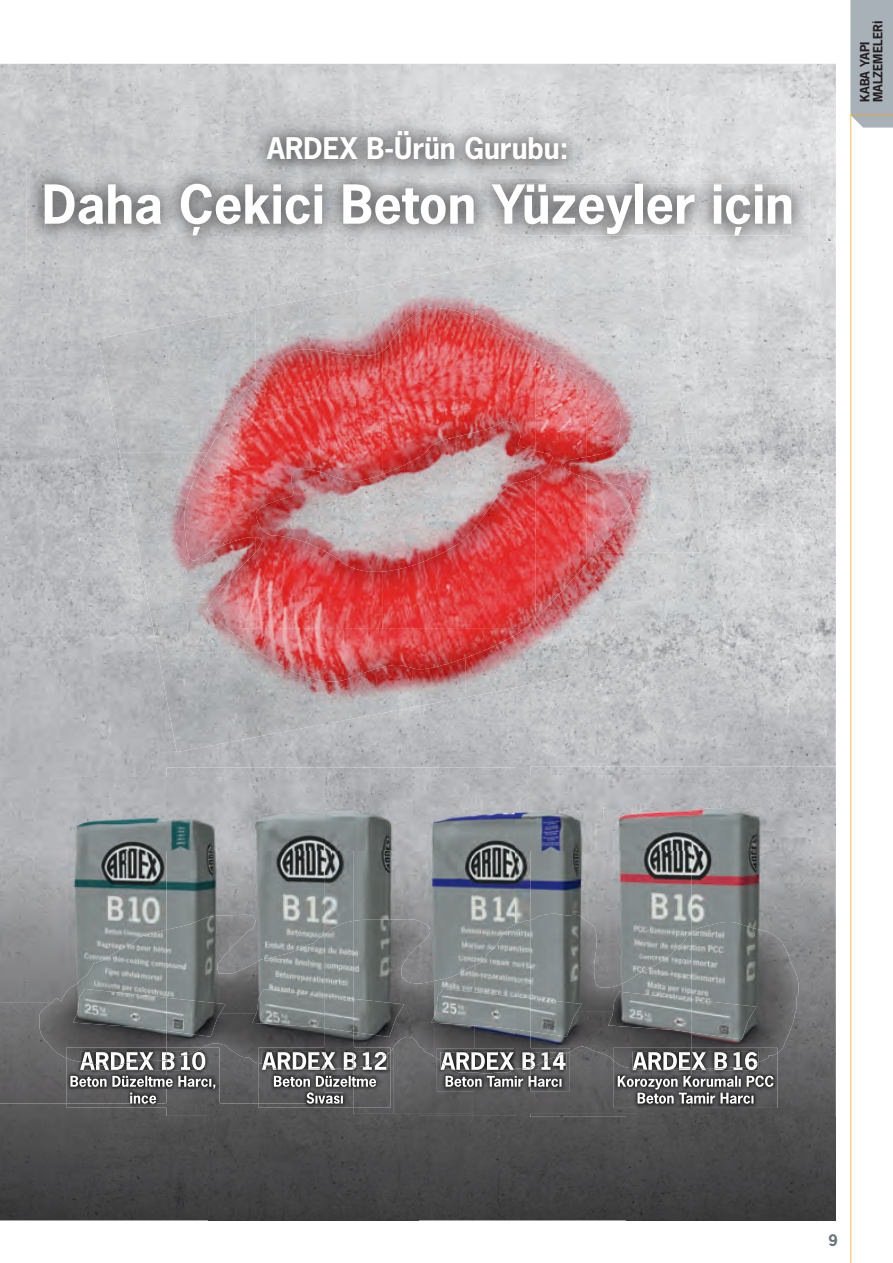
<style>
.page{position:relative;width:893px;height:1263px;background:#fff}
.page>*{position:absolute;margin:0;border:0;box-sizing:border-box;transform-origin:0 0}
.t1{font:700 50.55px "News Gothic Std";color:#fff}
.t2{font:700 28.05px "News Gothic Std";color:#fff}
.t3{font:700 15px "News Gothic Std";color:#6a747b}
.t4{font:700 12px/12.9px "News Gothic Std";color:#231f20}
.s1{font-family:"Franklin Gothic";font-weight:600}
</style>
<div class="page">
<div style="left:850px;top:0;width:43px;height:115px;background:#a8b1b7"></div>
<svg style="left:850px;top:115px;width:43px;height:1148px"></svg>
<img style="left:0;top:64px;width:836px;height:713px">
<img style="left:0;top:1103px;width:209px;height:117px">
<img style="left:209px;top:1116px;width:209px;height:104px">
<img style="left:418px;top:1114px;width:209px;height:106px">
<img style="left:627px;top:1117px;width:209px;height:103px">
<img style="left:26px;top:166px;width:261px;height:87px">
<img style="left:287px;top:178px;width:261px;height:75px">
<img style="left:548px;top:166px;width:261px;height:87px">
<img style="left:45px;top:184px;width:746px;height:51px">
<img style="left:250px;top:113px;width:334px;height:65px">
<img style="left:66px;top:1103px;width:101px;height:4px">
<svg style="left:130px;top:1103px;width:27px;height:1px"></svg>
<img style="left:167px;top:767px;width:348px;height:42px">
<img style="left:325px;top:809px;width:28px;height:112px">
<img style="left:325px;top:921px;width:28px;height:13px">
<img style="left:167px;top:1103px;width:348px;height:13px">
<img style="left:325px;top:1032px;width:28px;height:20px">
<img style="left:258px;top:1070px;width:95px;height:37px">
<img style="left:325px;top:1069px;width:28px;height:1px">
<img style="left:325px;top:1052px;width:28px;height:17px">
<img style="left:325px;top:1076px;width:28px;height:11px">
<img style="left:307px;top:1092px;width:36px;height:12px">
<img style="left:325px;top:996px;width:28px;height:36px">
<img style="left:515px;top:775px;width:15px;height:145px">
<img style="left:515px;top:920px;width:15px;height:109px">
<img style="left:515px;top:1070px;width:15px;height:44px">
<img style="left:515px;top:1029px;width:15px;height:23px">
<img style="left:515px;top:1052px;width:15px;height:18px">
<img style="left:515px;top:1076px;width:15px;height:11px">
<img style="left:353px;top:775px;width:162px;height:181px">
<img style="left:394px;top:956px;width:80px;height:158px">
<img style="left:353px;top:1057px;width:41px;height:57px">
<img style="left:474px;top:1091px;width:41px;height:23px">
<img style="left:353px;top:919px;width:81px;height:138px">
<img style="left:474px;top:924px;width:41px;height:124px">
<img style="left:434px;top:965px;width:41px;height:93px">
<img style="left:353px;top:1054px;width:38px;height:53px">
<img style="left:353px;top:1048px;width:38px;height:6px">
<img style="left:353px;top:1067px;width:35px;height:3px">
<img style="left:353px;top:1052px;width:35px;height:15px">
<img style="left:353px;top:1076px;width:24px;height:11px">
<img style="left:437px;top:1073px;width:78px;height:18px">
<img style="left:437px;top:1048px;width:78px;height:25px">
<img style="left:441px;top:1052px;width:74px;height:18px">
<img style="left:446px;top:1076px;width:69px;height:11px">
<img style="left:431px;top:989px;width:84px;height:40px">
<img style="left:353px;top:999px;width:51px;height:38px">
<img style="left:530px;top:767px;width:306px;height:41px">
<img style="left:692px;top:808px;width:144px;height:149px">
<img style="left:785px;top:957px;width:51px;height:160px">
<img style="left:734px;top:1053px;width:51px;height:64px">
<img style="left:530px;top:1108px;width:204px;height:9px">
<img style="left:692px;top:922px;width:107px;height:131px">
<img style="left:692px;top:1062px;width:85px;height:46px">
<img style="left:692px;top:1048px;width:85px;height:14px">
<img style="left:692px;top:1052px;width:66px;height:18px">
<img style="left:692px;top:1076px;width:82px;height:13px">
<img style="left:692px;top:1092px;width:62px;height:12px">
<img style="left:692px;top:999px;width:64px;height:40px">
<img style="left:530px;top:775px;width:162px;height:139px">
<img style="left:530px;top:1060px;width:108px;height:54px">
<img style="left:638px;top:1108px;width:54px;height:6px">
<img style="left:530px;top:914px;width:162px;height:146px">
<img style="left:530px;top:1048px;width:40px;height:43px">
<img style="left:530px;top:1067px;width:36px;height:3px">
<img style="left:530px;top:1052px;width:36px;height:15px">
<img style="left:530px;top:1076px;width:31px;height:11px">
<img style="left:614px;top:1070px;width:78px;height:38px">
<img style="left:614px;top:1048px;width:78px;height:22px">
<img style="left:632px;top:1052px;width:60px;height:18px">
<img style="left:618px;top:1076px;width:74px;height:13px">
<img style="left:637px;top:1092px;width:55px;height:12px">
<img style="left:608px;top:992px;width:84px;height:40px">
<img style="left:530px;top:998px;width:52px;height:38px">
<img style="left:0;top:777px;width:325px;height:74px">
<img style="left:0;top:851px;width:125px;height:151px">
<img style="left:125px;top:851px;width:42px;height:79px">
<img style="left:0;top:1002px;width:66px;height:101px">
<img style="left:40px;top:930px;width:127px;height:128px">
<img style="left:66px;top:1062px;width:101px;height:41px">
<img style="left:66px;top:1048px;width:101px;height:14px">
<img style="left:80px;top:1066px;width:87px;height:4px">
<img style="left:80px;top:1052px;width:87px;height:14px">
<img style="left:70px;top:1076px;width:97px;height:13px">
<img style="left:130px;top:1092px;width:27px;height:11px">
<img style="left:73px;top:989px;width:94px;height:42px">
<img style="left:167px;top:851px;width:158px;height:64px">
<img style="left:219px;top:1063px;width:39px;height:40px">
<img style="left:167px;top:915px;width:158px;height:148px">
<img style="left:167px;top:1048px;width:52px;height:55px">
<img style="left:167px;top:1048px;width:35px;height:4px">
<img style="left:167px;top:1052px;width:39px;height:18px">
<img style="left:167px;top:1052px;width:28px;height:8px">
<img style="left:167px;top:1076px;width:49px;height:13px">
<img style="left:258px;top:1048px;width:67px;height:55px">
<img style="left:262px;top:1069px;width:63px;height:1px">
<img style="left:262px;top:1052px;width:63px;height:17px">
<img style="left:274px;top:1076px;width:51px;height:11px">
<img style="left:307px;top:1092px;width:18px;height:11px">
<img style="left:252px;top:989px;width:73px;height:39px">
<img style="left:167px;top:998px;width:59px;height:39px">
<img style="left:255px;top:279px;width:158px;height:70px">
<img style="left:413px;top:253px;width:259px;height:100px">
<img style="left:98px;top:309px;width:158px;height:144px">
<img style="left:587px;top:353px;width:94px;height:49px">
<img style="left:635px;top:402px;width:74px;height:150px">
<img style="left:120px;top:452px;width:61px;height:150px">
<img style="left:518px;top:552px;width:157px;height:135px">
<img style="left:675px;top:552px;width:52px;height:105px">
<img style="left:148px;top:602px;width:82px;height:50px">
<img style="left:466px;top:681px;width:52px;height:16px">
<img style="left:158px;top:652px;width:255px;height:100px">
<img style="left:413px;top:681px;width:53px;height:26px">
<img style="left:550px;top:235px;width:103px;height:18px">
<img style="left:230px;top:349px;width:153px;height:279px">
<img style="left:383px;top:308px;width:153px;height:320px">
<img style="left:535px;top:348px;width:52px;height:271px">
<img style="left:586px;top:376px;width:49px;height:187px">
<img style="left:181px;top:416px;width:49px;height:214px">
<img style="left:230px;top:628px;width:295px;height:53px">
<p class="t2" style="left:267px;top:130px;width:303px">ARDEX B-Ürün Gurubu:</p>
<p class="t1" style="left:42px;top:171px;width:753px">Daha Çekici Beton Yüzeyler için</p>
<p class="t4" style="left:858px;top:102px;width:83px;rotate:-90deg">KABA YAPI<br>MALZEMELER<span class="s1">İ</span></p>
<p class="t3" style="left:828px;top:1230px;width:11px">9</p>
</div>
